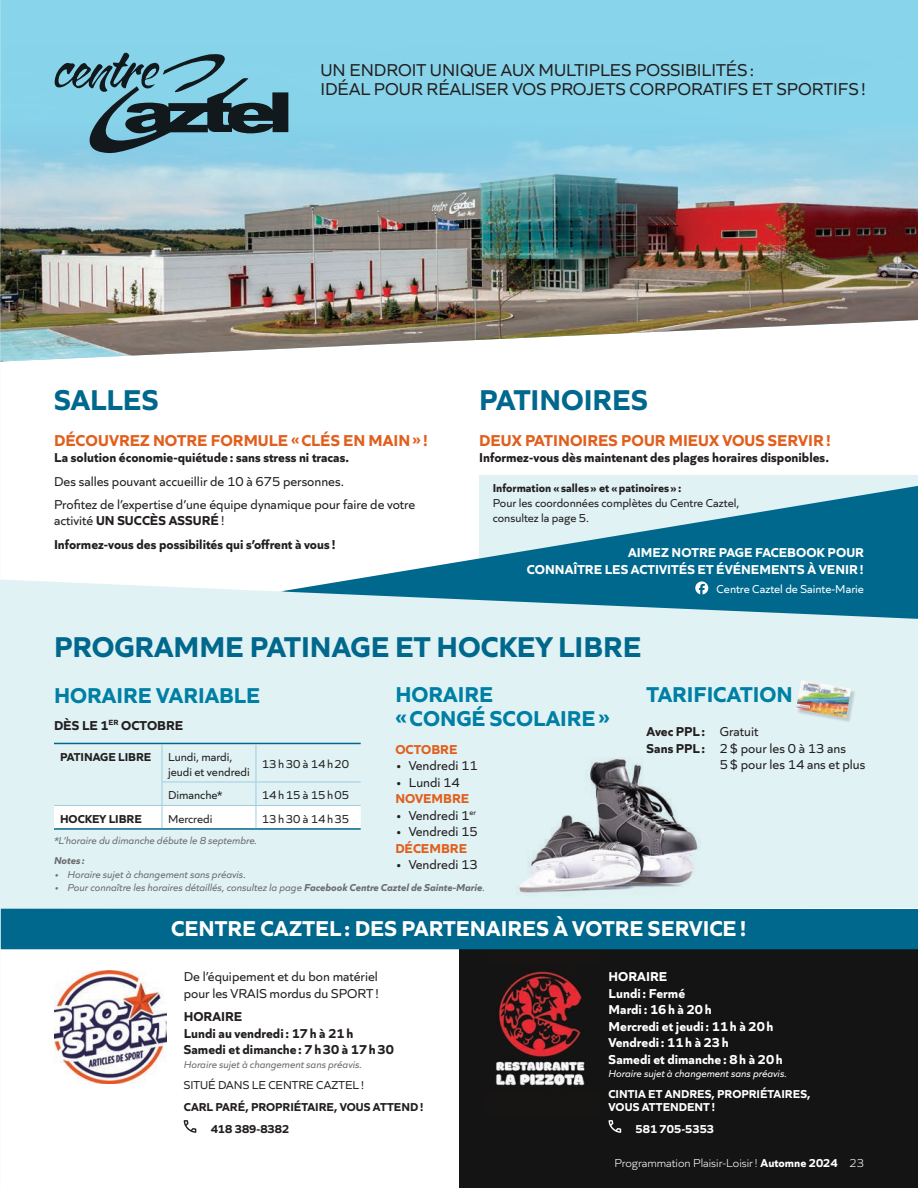
<style>
.page{position:relative;width:918px;height:1188px;background:#fff}
.page>*{position:absolute;margin:0;border:0;box-sizing:border-box;transform-origin:0 0}
.t1{font:700 30px "Quiet Sans";color:#00688c}
.t2{font:700 22.5px/24px "Quiet Sans";color:#007fa5}
.t3{font:700 22.5px "Quiet Sans";color:#fff}
.t4{font:18px/19.5px "Quiet Sans";color:#231f20}
.t5{font:700 16.5px "Quiet Sans";color:#e15f1d}
.t6{font:700 13.5px/16.5px "Quiet Sans";color:#231f20}
.t7{font:13.5px/16.5px "Quiet Sans";color:#231f20}
.t8{font:700 13.5px/16.5px "Quiet Sans";color:#fff}
.t9{font:700 13.5px "Quiet Sans";color:#e15f1d}
.t10{font:12px/15px "Quiet Sans";color:#231f20}
.t11{font:700 12px/21.8px "Quiet Sans";color:#231f20}
.t12{font:700 12px/13.5px "Quiet Sans";color:#fff}
.t13{font:300 12px "Quiet Sans";color:#fff}
.t14{font:12px "Quiet Sans";letter-spacing:.06em;color:#231f20}
.t15{font:12px "Quiet Sans";color:#fff}
.t16{font:italic 10.5px "Quiet Sans";color:#6c6d70}
.t17{font:italic 10.5px "Quiet Sans";color:#fff}
.t18{font:italic 700 10.5px "Quiet Sans";letter-spacing:-.005em;color:#6c6d70}
.s1{font-weight:400}
.s2{font-weight:700}
</style>
<div class="page">
<div style="left:479px;top:476px;width:439px;height:89px;background:#e0f2f4"></div>
<div style="left:0;top:0;width:918px;height:46px;background:#88d5eb"></div>
<img style="left:0;top:46px;width:918px;height:316px">
<svg style="left:356px;top:486px;width:562px;height:93px"></svg>
<svg style="left:0;top:579px;width:918px;height:330px;background:#d1e8ed"></svg>
<img style="left:0;top:680px;width:1px;height:270px">
<div style="left:459px;top:949px;width:459px;height:239px;background:#151414"></div>
<svg style="left:184px;top:1120px;width:12px;height:13px"></svg>
<svg style="left:609px;top:1120px;width:12px;height:13px"></svg>
<img style="left:54px;top:971px;width:113px;height:113px">
<img style="left:496px;top:971px;width:89px;height:115px">
<hr style="left:54px;top:828px;width:108px;height:2px;background:#00688c">
<hr style="left:162px;top:828px;width:94px;height:2px;background:#00688c">
<hr style="left:256px;top:828px;width:105px;height:2px;background:#00688c">
<svg style="left:54px;top:743px;width:307px;height:86px"></svg>
<svg style="left:695px;top:581px;width:13px;height:13px"></svg>
<div style="left:1px;top:909px;width:917px;height:40px;background:#00688c"></div>
<svg style="left:41px;top:39px;width:256px;height:123px;background:#6ba6b9"></svg>
<img style="left:508px;top:746px;width:215px;height:156px">
<div style="left:797px;top:681px;width:59px;height:41px;background:#231f20;opacity:.18"></div>
<img style="left:796px;top:680px;width:55px;height:38px">
<h3 class="t4" style="left:320px;top:59px;width:547px">UN ENDROIT UNIQUE AUX MULTIPLES POSSIBILITÉS:<br>IDÉAL POUR RÉALISER VOS PROJETS CORPORATIFS ET SPORTIFS!</h3>
<h1 class="t1" style="left:54px;top:377px;width:106px">SALLES</h1>
<p class="t5" style="left:54px;top:427px;width:376px">DÉCOUVREZ NOTRE FORMULE «CLÉS EN MAIN»!</p>
<p class="t6" style="left:54px;top:448px;width:297px">La solution économie-quiétude: sans stress ni tracas.</p>
<p class="t7" style="left:54px;top:468px;width:363px;line-height:23.2px">Des salles pouvant accueillir de 10 à 675 personnes.<br>Profitez de l’expertise d’une équipe dynamique pour faire de votre</p>
<p class="t6" style="left:54px;top:508px;width:283px;line-height:23.2px"><span class="s1">activité</span> UN SUCCÈS ASSURÉ<span class="s1">!<br></span>Informez-vous des possibilités qui s’offrent à vous !</p>
<h1 class="t1" style="left:479px;top:377px;width:170px">PATINOIRES</h1>
<p class="t5" style="left:479px;top:427px;width:353px">DEUX PATINOIRES POUR MIEUX VOUS SERVIR!</p>
<p class="t6" style="left:479px;top:448px;width:351px">Informez-vous dès maintenant des plages horaires disponibles.</p>
<p class="t11" style="left:493px;top:476px;width:190px">Information «salles» et «patinoires»:</p>
<p class="t10" style="left:493px;top:495px;width:248px">Pour les coordonnées complètes du Centre Caztel, consultez la page 5.</p>
<p class="t8" style="left:527px;top:543px;width:339px;text-align:right">AIMEZ NOTRE PAGE FACEBOOK POUR<br>CONNAÎTRE LES ACTIVITÉS ET ÉVÉNEMENTS À VENIR!</p>
<p class="t15" style="left:717px;top:580px;width:149px">Centre Caztel de Sainte-Marie</p>
<h1 class="t1" style="left:54px;top:624px;width:589px">PROGRAMME PATINAGE ET HOCKEY LIBRE</h1>
<h2 class="t2" style="left:54px;top:681px;width:208px">HORAIRE VARIABLE</h2>
<p class="t6" style="left:54px;top:716px;width:131px">DÈS LE 1<sup>ER</sup> OCTOBRE</p>
<p class="t11" style="left:60px;top:745px;width:93px">PATINAGE LIBRE</p>
<p class="t10" style="left:168px;top:749px;width:83px">Lundi, mardi, jeudi et vendredi</p>
<p class="t14" style="left:262px;top:756px;width:89px">13h30 à 14h20</p>
<p class="t10" style="left:168px;top:787px;width:56px">Dimanche*</p>
<p class="t14" style="left:262px;top:787px;width:89px">14h15 à 15h05</p>
<p class="t11" style="left:60px;top:807px;width:83px">HOCKEY LIBRE</p>
<p class="t10" style="left:168px;top:811px;width:46px">Mercredi</p>
<p class="t14" style="left:262px;top:810px;width:89px">13h30 à 14h35</p>
<p class="t16" style="left:54px;top:833px;width:205px">*L’horaire du dimanche débute le 8 septembre.</p>
<p class="t18" style="left:54px;top:852px;width:32px">Notes :</p>
<p class="t16" style="left:54px;top:866px;width:193px">• Horaire sujet à changement sans préavis.</p>
<p class="t16" style="left:54px;top:880px;width:432px">• Pour connaître les horaires détaillés, consultez la page <span class="s2">Facebook Centre Caztel de Sainte-Marie</span>.</p>
<h2 class="t2" style="left:646px;top:681px;width:148px">TARIFICATION</h2>
<p class="t6" style="left:646px;top:722px;width:114px">Avec PPL: <span class="s1">Gratuit</span></p>
<p class="t7" style="left:646px;top:739px;width:201px"><span class="s2">Sans PPL:</span> 2$ pour les 0 à 13 ans</p>
<p class="t7" style="left:720px;top:756px;width:147px">5$ pour les 14 ans et plus</p>
<h2 class="t2" style="left:395px;top:681px;width:216px">HORAIRE<br>«CONGÉ SCOLAIRE»</h2>
<p class="t9" style="left:395px;top:739px;width:64px">OCTOBRE</p>
<p class="t7" style="left:395px;top:756px;width:84px">• Vendredi 11</p>
<p class="t7" style="left:395px;top:773px;width:66px">• Lundi 14</p>
<p class="t9" style="left:395px;top:788px;width:76px">NOVEMBRE</p>
<p class="t7" style="left:395px;top:806px;width:82px">• Vendredi 1<sup>er</sup></p>
<p class="t7" style="left:395px;top:822px;width:84px">• Vendredi 15</p>
<p class="t9" style="left:395px;top:838px;width:73px">DÉCEMBRE</p>
<p class="t7" style="left:395px;top:855px;width:84px">• Vendredi 13</p>
<h2 class="t3" style="left:171px;top:911px;width:577px">CENTRE CAZTEL: DES PARTENAIRES À VOTRE SERVICE!</h2>
<p class="t7" style="left:184px;top:968px;width:197px">De l’équipement et du bon matériel pour les VRAIS mordus du SPORT!</p>
<p class="t6" style="left:184px;top:1007px;width:212px">HORAIRE<br>Lundi au vendredi: 17h à 21h<br>Samedi et dimanche: 7h30 à 17h30</p>
<p class="t16" style="left:184px;top:1056px;width:180px">Horaire sujet à changement sans préavis.</p>
<p class="t10" style="left:184px;top:1077px;width:182px">SITUÉ DANS LE CENTRE CAZTEL!</p>
<p class="t11" style="left:211px;top:1095px;width:215px;text-indent:-27px">CARL PARÉ, PROPRIÉTAIRE, VOUS ATTEND!<br>418 389-8382</p>
<p class="t8" style="left:609px;top:967px;width:176px">HORAIRE<br>Lundi: Fermé<br>Mardi: 16h à 20h<br>Mercredi et jeudi: 11h à 20h<br>Vendredi: 11h à 23h<br>Samedi et dimanche: 8h à 20h</p>
<p class="t17" style="left:609px;top:1066px;width:180px">Horaire sujet à changement sans préavis.</p>
<p class="t12" style="left:609px;top:1086px;width:203px">CINTIA ET ANDRES, PROPRIÉTAIRES,<br>VOUS ATTENDENT!</p>
<p class="t12" style="left:636px;top:1121px;width:80px">581 705-5353</p>
<p class="t13" style="left:614px;top:1154px;width:251px">Programmation Plaisir-Loisir! <span class="s2">Automne 2024</span> 23</p>
</div>
